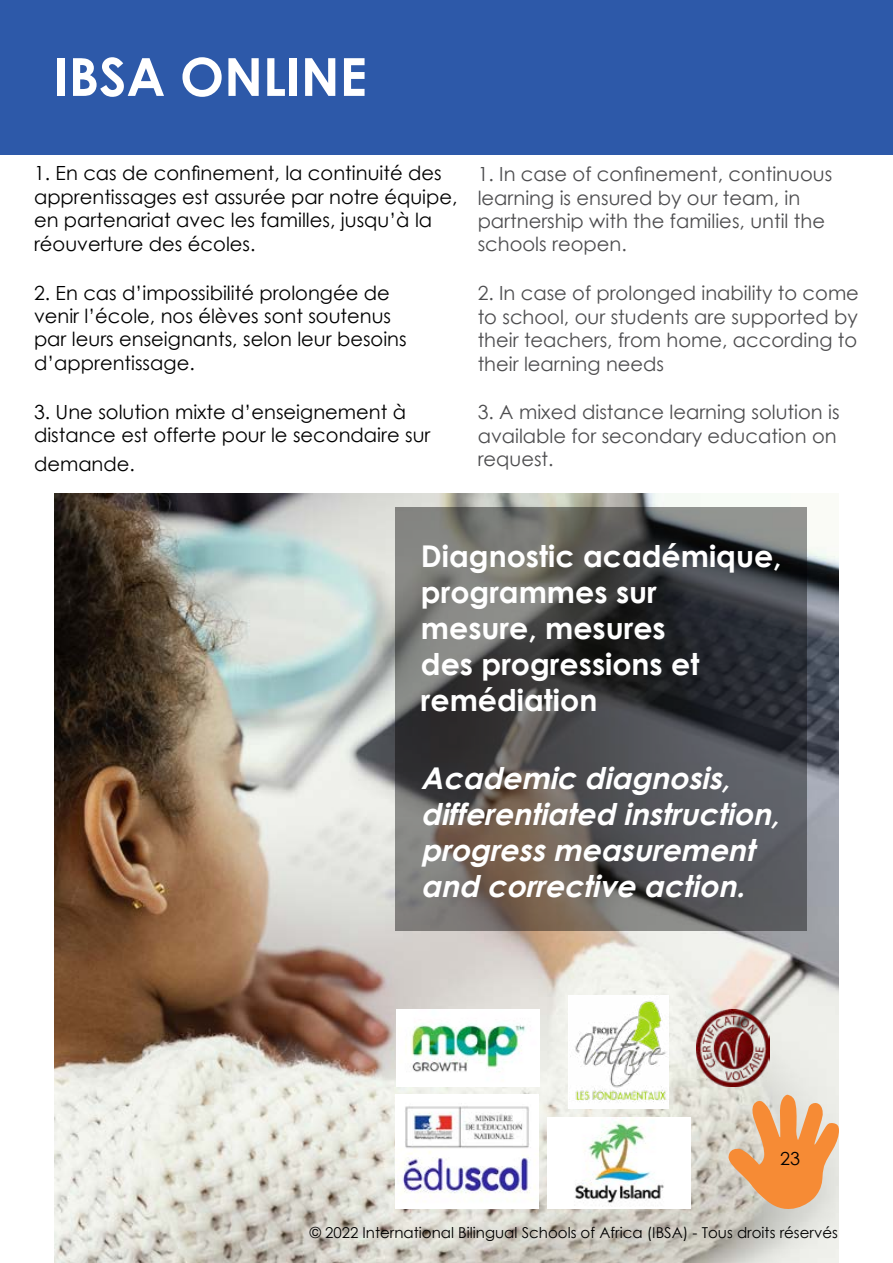
<style>
.page{position:relative;width:893px;height:1263px;background:#fff}
.page>*{position:absolute;margin:0;border:0;box-sizing:border-box;transform-origin:0 0}
.t1{font:700 52.5px "Century Gothic";color:#fff}
.t2{font:italic 700 30px/36px "Century Gothic";color:#fff}
.t3{font:700 30px/36px "Century Gothic";color:#fff}
.t4{font:19.5px/23.4px "Century Gothic";color:#000}
.t5{font:19.5px/23.4px "Century Gothic";color:#4d4d4f}
.t6{font:18px "Century Gothic";color:#000}
.t7{font:15px "Century Gothic";color:#000}
</style>
<div class="page">
<img style="left:54px;top:493px;width:785px;height:770px">
<svg style="left:728px;top:1095px;width:111px;height:123px;background:#e7b080"></svg>
<div style="left:0;top:0;width:893px;height:154px;background:#2d59a9"></div>
<svg style="left:395px;top:507px;width:412px;height:423px;background:#545352"></svg>
<img style="left:396px;top:1010px;width:143px;height:76px">
<img style="left:569px;top:995px;width:100px;height:114px">
<img style="left:395px;top:1095px;width:143px;height:114px">
<img style="left:547px;top:1117px;width:143px;height:92px">
<img style="left:696px;top:1010px;width:74px;height:76px">
<h1 class="t1" style="left:54px;top:37px;width:314px">IBSA ONLINE</h1>
<h1 class="t1" style="left:54px;top:65px;width:314px">IBSA ONLINE</h1>
<p class="t4" style="left:34px;top:161px;width:425px">1. En cas de confinement, la continuité des apprentissages est assurée par notre équipe, en partenariat avec les familles, jusqu’à la réouverture des écoles.</p>
<p class="t4" style="left:34px;top:281px;width:374px">2. En cas d’impossibilité prolongée de venir l’école, nos élèves sont soutenus par leurs enseignants, selon leur besoins d’apprentissage.</p>
<p class="t4" style="left:34px;top:400px;width:398px">3. Une solution mixte d’enseignement à distance est offerte pour le secondaire sur</p>
<p class="t4" style="left:34px;top:452px;width:102px">demande.</p>
<p class="t5" style="left:478px;top:162px;width:356px">1. In case of confinement, continuous learning is ensured by our team, in partnership with the families, until the schools reopen.</p>
<p class="t5" style="left:478px;top:281px;width:383px;text-align:justify">2. In case of prolonged inability to come to school, our students are supported by their teachers, from home, according to their learning needs</p>
<p class="t5" style="left:478px;top:400px;width:363px">3. A mixed distance learning solution is available for secondary education on request.</p>
<h2 class="t3" style="left:421px;top:537px;width:362px">Diagnostic académique, programmes sur<br>mesure, mesures<br>des progressions et remédiation</h2>
<h2 class="t2" style="left:421px;top:759px;width:369px">Academic diagnosis, differentiated instruction, progressmeasurement and corrective action.</h2>
<p class="t6" style="left:780px;top:1146px;width:21px">23</p>
<p class="t7" style="left:310px;top:1222px;width:530px">© 2022 International Bilingual Schools of Africa (IBSA) - Tous droits réservés</p>
</div>
